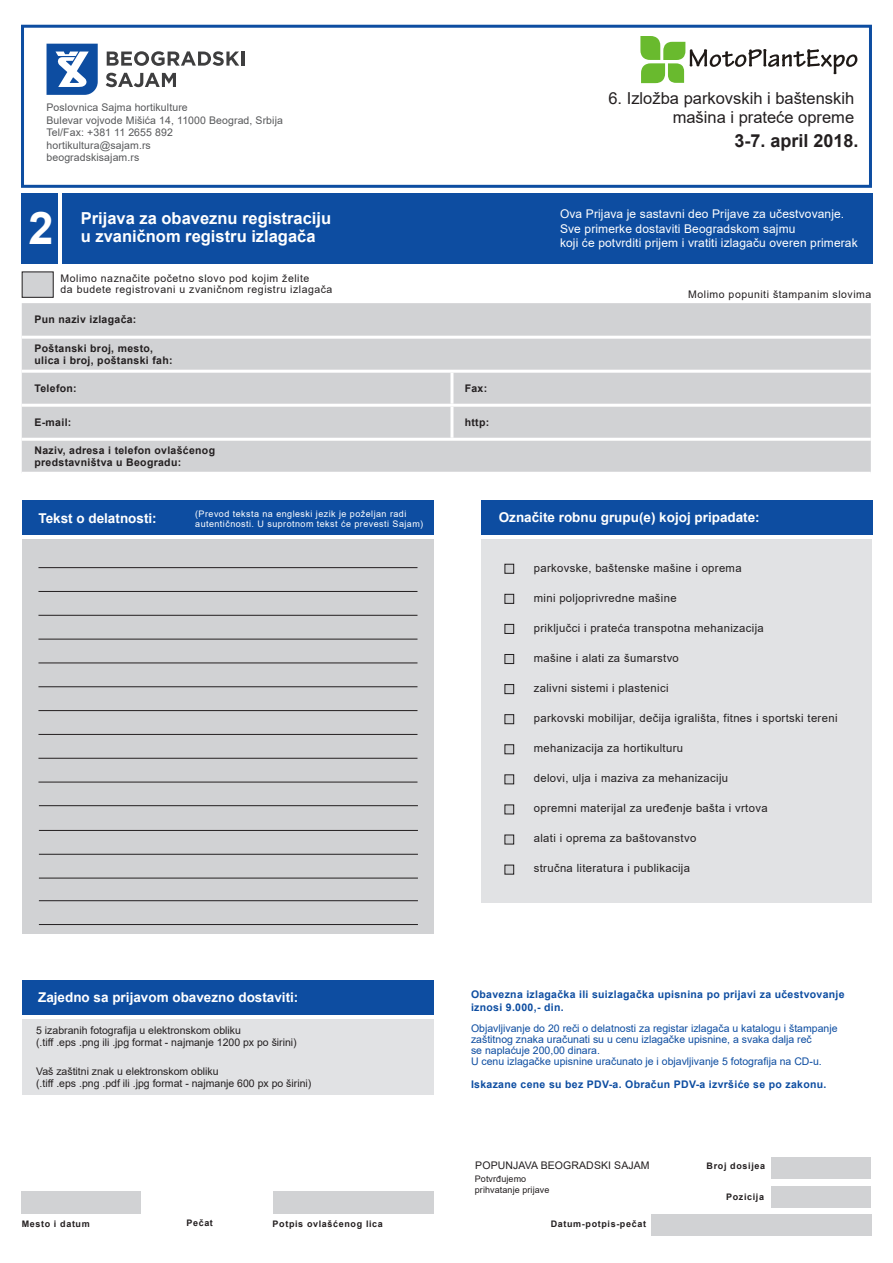
<style>
.page{position:relative;width:893px;height:1263px;background:#fff}
.page>*{position:absolute;margin:0;border:0;box-sizing:border-box;transform-origin:0 0}
.Paragraph_Style_1{font:700 45px "Arial";color:#fff}
.t1{font:700 18px "Arial";color:#231f20}
.t2{font:700 16.5px "Arial";color:#fff}
.t3{font:16.5px/19.5px "Arial";color:#231f20;text-align:right}
.t4{font:700 13.5px "Arial";color:#fff}
.t5{font:12px "Arial";letter-spacing:.01em;color:#fff}
.t6{font:11.25px "Arial";letter-spacing:.03em;color:#231f20}
.t7{font:10.5px "Arial";color:#0d4da1}
.t8{font:10.5px "Arial";color:#231f20}
.t9{font:700 10.5px "Arial";letter-spacing:.03em;color:#231f20}
.t10{font:700 10.5px "Arial";letter-spacing:.03em;color:#0d4da1}
.t11{font:10.5px "Arial";letter-spacing:.01em;color:#57585a}
.t12{font:10.5px "Arial";letter-spacing:.05em;color:#231f20}
.t13{font:9px/10.5px "Arial";letter-spacing:.05em;color:#fff}
.t14{font:700 9px "Arial";letter-spacing:.07em;color:#231f20}
.t15{font:9px "Arial";letter-spacing:.01em;color:#231f20}
</style>
<div class="page">
<div style="left:21px;top:25px;width:851px;height:163px;border:3px solid #0d4da1"></div>
<svg style="left:107px;top:51px;width:132px;height:15px"></svg>
<hr style="left:241px;top:52px;width:3px;height:14px;background:#3e3e3f">
<svg style="left:106px;top:73px;width:70px;height:14px"></svg>
<svg style="left:47px;top:44px;width:51px;height:51px"></svg>
<svg style="left:640px;top:36px;width:217px;height:47px"></svg>
<div style="left:62px;top:193px;width:811px;height:71px;background:#0d4da1"></div>
<div style="left:22px;top:193px;width:36px;height:71px;background:#0d4da1"></div>
<div style="left:22px;top:1191px;width:119px;height:22px;background:#d1d2d4"></div>
<div style="left:273px;top:1191px;width:161px;height:23px;background:#d1d2d4"></div>
<div style="left:22px;top:303px;width:849px;height:169px;background:#d1d2d4"></div>
<hr style="left:22px;top:336px;width:430px;height:3px;background:#fff">
<hr style="left:452px;top:336px;width:419px;height:3px;background:#fff">
<hr style="left:22px;top:370px;width:430px;height:3px;background:#fff">
<hr style="left:452px;top:370px;width:419px;height:3px;background:#fff">
<hr style="left:450px;top:373px;width:3px;height:31px;background:#fff">
<hr style="left:22px;top:404px;width:430px;height:3px;background:#fff">
<hr style="left:452px;top:404px;width:419px;height:3px;background:#fff">
<hr style="left:450px;top:407px;width:3px;height:31px;background:#fff">
<hr style="left:22px;top:438px;width:430px;height:3px;background:#fff">
<hr style="left:452px;top:438px;width:419px;height:3px;background:#fff">
<div style="left:772px;top:1157px;width:99px;height:22px;background:#d1d2d4"></div>
<div style="left:772px;top:1186px;width:99px;height:21px;background:#d1d2d4"></div>
<div style="left:651px;top:1214px;width:221px;height:21px;background:#d1d2d4"></div>
<div style="left:22px;top:272px;width:32px;height:26px;background:#d1d2d4;border:1px solid #201d1e"></div>
<div style="left:22px;top:501px;width:412px;height:34px;background:#0d4da1"></div>
<div style="left:481px;top:501px;width:391px;height:34px;background:#0d4da1"></div>
<div style="left:22px;top:539px;width:412px;height:394px;background:#d1d2d4"></div>
<div style="left:481px;top:539px;width:391px;height:363px;background:#e1e2e4"></div>
<div style="left:22px;top:1019px;width:411px;height:76px;background:#e1e2e4"></div>
<hr style="left:38px;top:567px;width:379px;height:1px;background:#231f20">
<hr style="left:38px;top:686px;width:379px;height:1px;background:#231f20">
<hr style="left:38px;top:591px;width:379px;height:1px;background:#231f20">
<hr style="left:38px;top:710px;width:379px;height:1px;background:#231f20">
<hr style="left:38px;top:615px;width:379px;height:1px;background:#231f20">
<hr style="left:38px;top:734px;width:379px;height:1px;background:#231f20">
<hr style="left:39px;top:830px;width:379px;height:1px;background:#231f20">
<hr style="left:39px;top:900px;width:379px;height:1px;background:#231f20">
<hr style="left:38px;top:639px;width:379px;height:1px;background:#231f20">
<hr style="left:38px;top:758px;width:379px;height:1px;background:#231f20">
<hr style="left:39px;top:854px;width:379px;height:1px;background:#231f20">
<hr style="left:39px;top:924px;width:379px;height:1px;background:#231f20">
<hr style="left:38px;top:662px;width:379px;height:1px;background:#231f20">
<hr style="left:38px;top:782px;width:379px;height:1px;background:#231f20">
<hr style="left:39px;top:878px;width:379px;height:1px;background:#231f20">
<hr style="left:39px;top:805px;width:379px;height:1px;background:#231f20">
<div style="left:22px;top:980px;width:412px;height:34px;background:#0d4da1"></div>
<div style="left:504px;top:564px;width:10px;height:10px;background:#d1d2d4;border:1px solid #201d1e"></div>
<div style="left:504px;top:834px;width:10px;height:10px;background:#d1d2d4;border:1px solid #201d1e"></div>
<div style="left:504px;top:684px;width:10px;height:10px;background:#d1d2d4;border:1px solid #201d1e"></div>
<div style="left:504px;top:594px;width:10px;height:10px;background:#d1d2d4;border:1px solid #201d1e"></div>
<div style="left:504px;top:714px;width:10px;height:10px;background:#d1d2d4;border:1px solid #201d1e"></div>
<div style="left:504px;top:624px;width:10px;height:10px;background:#d1d2d4;border:1px solid #201d1e"></div>
<div style="left:504px;top:654px;width:10px;height:10px;background:#d1d2d4;border:1px solid #201d1e"></div>
<div style="left:504px;top:744px;width:10px;height:10px;background:#d1d2d4;border:1px solid #201d1e"></div>
<div style="left:504px;top:774px;width:10px;height:10px;background:#d1d2d4;border:1px solid #201d1e"></div>
<div style="left:504px;top:804px;width:10px;height:10px;background:#d1d2d4;border:1px solid #201d1e"></div>
<div style="left:504px;top:865px;width:10px;height:9px;background:#d1d2d4;border:1px solid #201d1e"></div>
<p class="t11" style="left:47px;top:100px;width:143px">Poslovnica Sajma hortikulture</p>
<p class="t11" style="left:47px;top:113px;width:238px">Bulevar vojvode Mišića 14, 11000 Beograd, Srbija</p>
<p class="t11" style="left:47px;top:125px;width:128px">Tel/Fax: +381 11 2655 892</p>
<p class="t11" style="left:47px;top:138px;width:106px">hortikultura@sajam.rs</p>
<p class="t11" style="left:47px;top:150px;width:94px">beogradskisajam.rs</p>
<p class="Paragraph_Style_1" style="left:28px;top:196px;width:27px">2</p>
<p class="t2" style="left:81px;top:207px;width:252px">Prijava za obaveznu registraciju</p>
<p class="t2" style="left:81px;top:225px;width:236px">u zvaničnom registru izlagača</p>
<p class="t12" style="left:61px;top:271px;width:250px">Molimo naznačite početno slovo pod kojim želite</p>
<p class="t12" style="left:61px;top:283px;width:273px">da budete registrovani u zvaničnom registru izlagača</p>
<p class="t9" style="left:35px;top:312px;width:103px">Pun naziv izlagača:</p>
<p class="t9" style="left:35px;top:341px;width:120px">Poštanski broj, mesto,</p>
<p class="t9" style="left:35px;top:353px;width:140px">ulica i broj, poštanski fah:</p>
<p class="t9" style="left:35px;top:381px;width:44px">Telefon:</p>
<p class="t9" style="left:465px;top:381px;width:24px">Fax:</p>
<p class="t9" style="left:35px;top:415px;width:38px">E-mail:</p>
<p class="t9" style="left:465px;top:415px;width:26px">http:</p>
<p class="t9" style="left:35px;top:443px;width:182px">Naziv, adresa i telefon ovlašćenog</p>
<p class="t9" style="left:35px;top:455px;width:148px">predstavništva u Beogradu:</p>
<h3 class="t3" style="left:608px;top:88px;width:247px">6. Izložba parkovskih i baštenskih mašina i prateće opreme</h3>
<h2 class="t1" style="left:734px;top:128px;width:126px">3-7. april 2018.</h2>
<p class="t5" style="left:560px;top:206px;width:286px">Ova Prijava je sastavni deo Prijave za učestvovanje.</p>
<p class="t5" style="left:560px;top:220px;width:237px">Sve primerke dostaviti Beogradskom sajmu</p>
<p class="t5" style="left:560px;top:234px;width:299px">koji će potvrditi prijem i vratiti izlagaču overen primerak</p>
<p class="t12" style="left:688px;top:287px;width:185px">Molimo popuniti štampanim slovima</p>
<p class="t13" style="left:195px;top:508px;width:230px">(Prevod teksta na engleski jezik je poželjan radi autentičnosti. U suprotnom tekst će prevesti Sajam)</p>
<p class="t4" style="left:38px;top:508px;width:120px">Tekst o delatnosti:</p>
<p class="t4" style="left:499px;top:507px;width:263px">Označite robnu grupu(e) kojoj pripadate:</p>
<p class="t4" style="left:38px;top:988px;width:262px">Zajedno sa prijavom obavezno dostaviti:</p>
<p class="t8" style="left:36px;top:1023px;width:206px">5 izabranih fotografija u elektronskom obliku</p>
<p class="t8" style="left:36px;top:1035px;width:262px">(.tiff .eps .png ili .jpg format - najmanje 1200 px po širini)</p>
<p class="t8" style="left:36px;top:1064px;width:184px">Vaš zaštitni znak u elektronskom obliku</p>
<p class="t8" style="left:36px;top:1076px;width:277px">(.tiff .eps .png .pdf ili .jpg format - najmanje 600 px po širini)</p>
<p class="t14" style="left:22px;top:1217px;width:70px">Mesto i datum</p>
<p class="t14" style="left:186px;top:1216px;width:28px">Pečat</p>
<p class="t14" style="left:273px;top:1217px;width:112px">Potpis ovlašćenog lica</p>
<p class="t6" style="left:534px;top:560px;width:209px">parkovske, baštenske mašine i oprema</p>
<p class="t6" style="left:534px;top:590px;width:144px">mini poljoprivredne mašine</p>
<p class="t6" style="left:534px;top:620px;width:232px">priključci i prateća transpotna mehanizacija</p>
<p class="t6" style="left:534px;top:650px;width:147px">mašine i alati za šumarstvo</p>
<p class="t6" style="left:534px;top:680px;width:136px">zalivni sistemi i plastenici</p>
<p class="t6" style="left:534px;top:710px;width:305px">parkovski mobilijar, dečija igrališta, fitnes i sportski tereni</p>
<p class="t6" style="left:534px;top:740px;width:151px">mehanizacija za hortikulturu</p>
<p class="t6" style="left:534px;top:770px;width:196px">delovi, ulja i maziva za mehanizaciju</p>
<p class="t6" style="left:534px;top:800px;width:235px">opremni materijal za uređenje bašta i vrtova</p>
<p class="t6" style="left:534px;top:830px;width:164px">alati i oprema za baštovanstvo</p>
<p class="t6" style="left:534px;top:860px;width:158px">stručna literatura i publikacija</p>
<p class="t10" style="left:471px;top:987px;width:375px">Obavezna izlagačka ili suizlagačka upisnina po prijavi za učestvovanje</p>
<p class="t10" style="left:471px;top:1000px;width:94px">iznosi 9.000,- din.</p>
<p class="t7" style="left:471px;top:1021px;width:368px">Objavljivanje do 20 reči o delatnosti za registar izlagača u katalogu i štampanje</p>
<p class="t7" style="left:471px;top:1032px;width:342px">zaštitnog znaka uračunati su u cenu izlagačke upisnine, a svaka dalja reč</p>
<p class="t7" style="left:471px;top:1043px;width:130px">se naplaćuje 200,00 dinara.</p>
<p class="t7" style="left:471px;top:1054px;width:352px">U cenu izlagačke upisnine uračunato je i objavljivanje 5 fotografija na CD-u.</p>
<p class="t10" style="left:471px;top:1077px;width:357px">Iskazane cene su bez PDV-a. Obračun PDV-a izvršiće se po zakonu.</p>
<p class="t8" style="left:475px;top:1158px;width:176px">POPUNJAVA BEOGRADSKI SAJAM</p>
<p class="t14" style="left:707px;top:1160px;width:60px">Broj dosijea</p>
<p class="t14" style="left:726px;top:1190px;width:39px">Pozicija</p>
<p class="t14" style="left:551px;top:1217px;width:97px">Datum-potpis-pečat</p>
<p class="t15" style="left:475px;top:1173px;width:53px">Potvrđujemo</p>
<p class="t15" style="left:475px;top:1183px;width:76px">prihvatanje prijave</p>
</div>
